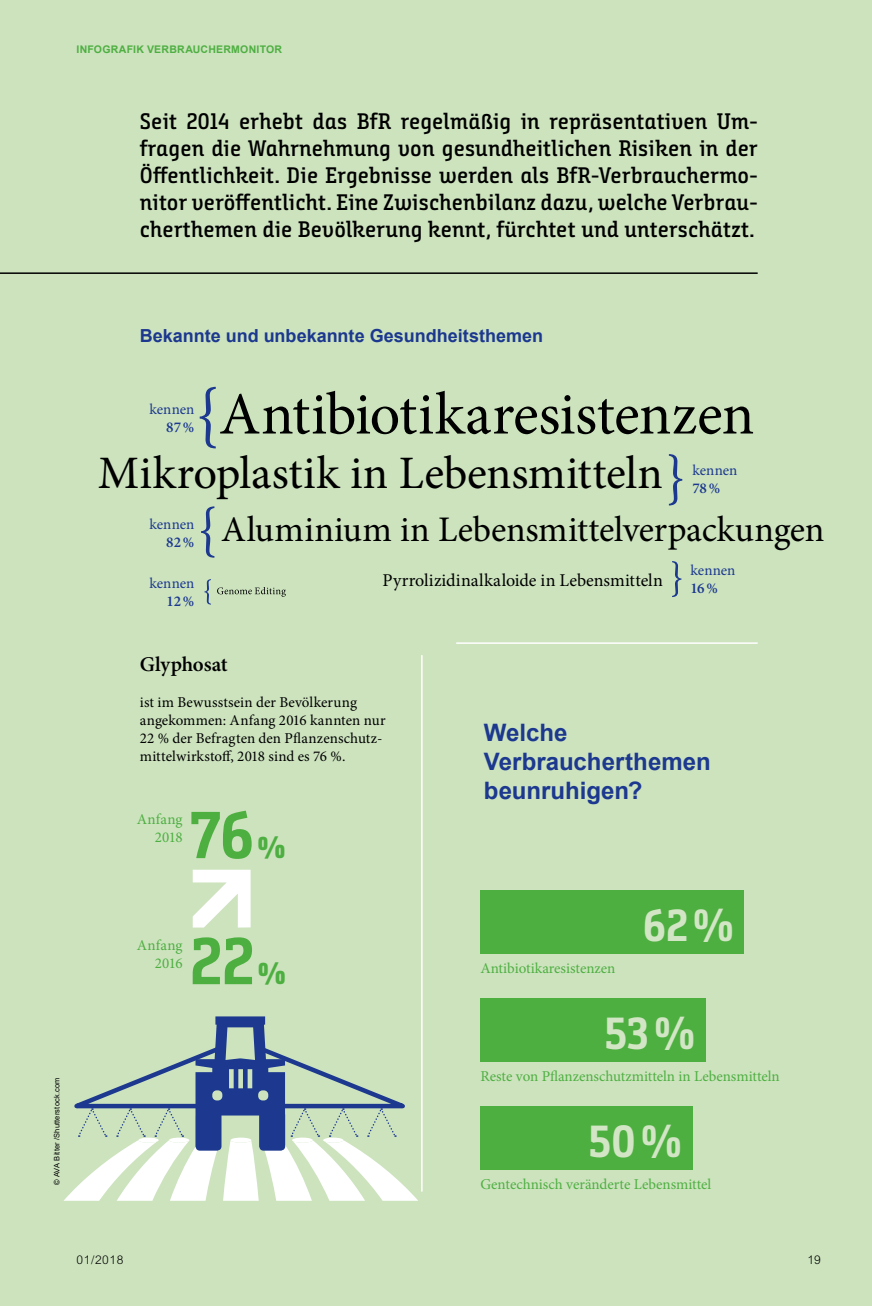
<style>
.page{position:relative;width:872px;height:1306px;background:#fff}
.page>*{position:absolute;margin:0;border:0;box-sizing:border-box;transform-origin:0 0}
.t1{font:66.3px/126px "Bunday Slab Bold Up";color:#4eaf41}
.t2{font:46.5px "Minion Pro";letter-spacing:-.005em;color:#000}
.t3{font:45px "Bunday Slab Bold Up";color:#d2e6c5}
.t4{font:36px "Minion Pro";letter-spacing:-.005em;color:#000}
.t5{font:700 24px/28.8px "Arial";color:#1c388f}
.t6{font:22.5px/27px "Bunday Slab Semi Bold Up";letter-spacing:.01em;color:#000;text-align:justify}
.t7{font:600 21px "Minion Pro";letter-spacing:-.005em;color:#000}
.t8{font:700 18px "Arial";color:#1c388f}
.t9{font:18px "Minion Pro";color:#000}
.t10{font:15px/18px "Minion Pro";letter-spacing:.005em;color:#000}
.t11{font:15px/18px "Minion Pro";color:#4eaf41;text-align:right}
.t12{font:15px "Minion Pro";color:#1c388f}
.t13{font:600 15px "Minion Pro";letter-spacing:-.01em;color:#1c388f}
.t14{font:300 12px "Arial MT Std";letter-spacing:.05em;color:#000}
.t15{font:700 10.5px "Arial";letter-spacing:.025em;color:#4eaf41}
.t16{font:7.5px "Arial";letter-spacing:.02em;color:#000}
.s1{font-family:"Bunday Slab Extra Bold Up";font-size:30.3px}
</style>
<div class="page">
<div style="left:0;top:0;width:872px;height:1305px;background:#cce3be"></div>
<svg style="left:669px;top:454px;width:13px;height:51px"></svg>
<svg style="left:672px;top:561px;width:9px;height:36px"></svg>
<svg style="left:201px;top:506px;width:13px;height:51px"></svg>
<svg style="left:204px;top:579px;width:7px;height:25px"></svg>
<hr style="left:421px;top:655px;width:1px;height:536px;background:#fff">
<hr style="left:456px;top:642px;width:301px;height:2px;background:#fff">
<div style="left:480px;top:890px;width:264px;height:63px;background:#4eaf41"></div>
<div style="left:480px;top:998px;width:226px;height:63px;background:#4eaf41"></div>
<div style="left:480px;top:1106px;width:213px;height:63px;background:#4eaf41"></div>
<svg style="left:217px;top:587px;width:69px;height:9px"></svg>
<svg style="left:200px;top:387px;width:553px;height:61px"></svg>
<svg style="left:193px;top:869px;width:57px;height:58px"></svg>
<svg style="left:64px;top:1016px;width:359px;height:184px"></svg>
<hr style="left:0;top:272px;width:757px;height:2px;background:#000">
<p class="t15" style="left:77px;top:43px;width:207px">INFOGRAFIK VERBRAUCHERMONITOR</p>
<p class="t6" style="left:140px;top:108px;width:619px">Seit 2014 erhebt das BfR regelmäßig in repräsentativen Um&shy;fragen die Wahrnehmung von gesundheitlichen Risiken in der Öffentlichkeit. Die Ergebnisse werden als BfR-Verbrauchermo&shy;nitor veröffentlicht. Eine Zwischenbilanz dazu, welche Verbrau&shy;cherthemen die Bevölkerung kennt, fürchtet und unterschätzt.</p>
<p class="t16" style="left:52px;top:1184px;width:109px;rotate:-90deg">© AVA Bitter /Shutterstock.com</p>
<p class="t8" style="left:140px;top:323px;width:405px">Bekannte und unbekannte Gesundheitsthemen</p>
<p class="t12" style="left:149px;top:399px;width:47px">kennen</p>
<p class="t13" style="left:166px;top:417px;width:30px">87%</p>
<h2 class="t2" style="left:98px;top:442px;width:566px">Mikroplastik in Lebensmitteln</h2>
<p class="t12" style="left:692px;top:460px;width:47px">kennen</p>
<p class="t13" style="left:692px;top:478px;width:29px">78%</p>
<p class="t12" style="left:149px;top:513px;width:47px">kennen</p>
<p class="t13" style="left:166px;top:531px;width:30px">82%</p>
<p class="t12" style="left:149px;top:573px;width:47px">kennen</p>
<p class="t13" style="left:166px;top:591px;width:29px">12%</p>
<h3 class="t4" style="left:221px;top:506px;width:605px">Aluminium in Lebensmittelverpackungen</h3>
<p class="t9" style="left:382px;top:568px;width:282px">Pyrrolizidinalkaloide in Lebensmitteln</p>
<p class="t12" style="left:690px;top:560px;width:47px">kennen</p>
<p class="t13" style="left:690px;top:577px;width:29px">16%</p>
<p class="t7" style="left:140px;top:649px;width:89px">Glyphosat</p>
<p class="t10" style="left:140px;top:693px;width:247px">ist im Bewusstsein der Bevölkerung angekommen: Anfang 2016 kannten nur 22 % der Befragten den Pflanzenschutz&shy;mittelwirkstoff, 2018 sind es 76 %.</p>
<p class="t11" style="left:137px;top:810px;width:47px">Anfang<br>2018</p>
<p class="t11" style="left:137px;top:936px;width:47px">Anfang<br>2016</p>
<h1 class="t1" style="left:190px;top:772px;width:97px">76<span class="s1">%<br></span>22<span class="s1">%</span></h1>
<p class="t5" style="left:484px;top:718px;width:228px">Welche<br>Verbraucherthemen beunruhigen?</p>
<p class="t11" style="left:480px;top:959px;width:137px">Antibiotikaresistenzen</p>
<h3 class="t3" style="left:643px;top:898px;width:92px">62%</h3>
<h3 class="t3" style="left:604px;top:1006px;width:92px">53%</h3>
<p class="t11" style="left:480px;top:1067px;width:301px">Reste von Pflanzenschutzmitteln in Lebensmitteln</p>
<h3 class="t3" style="left:588px;top:1114px;width:94px">50%</h3>
<p class="t11" style="left:480px;top:1175px;width:232px">Gentechnisch veränderte Lebensmittel</p>
<p class="t14" style="left:77px;top:1252px;width:48px">01/2018</p>
<p class="t14" style="left:807px;top:1252px;width:15px">19</p>
</div>
